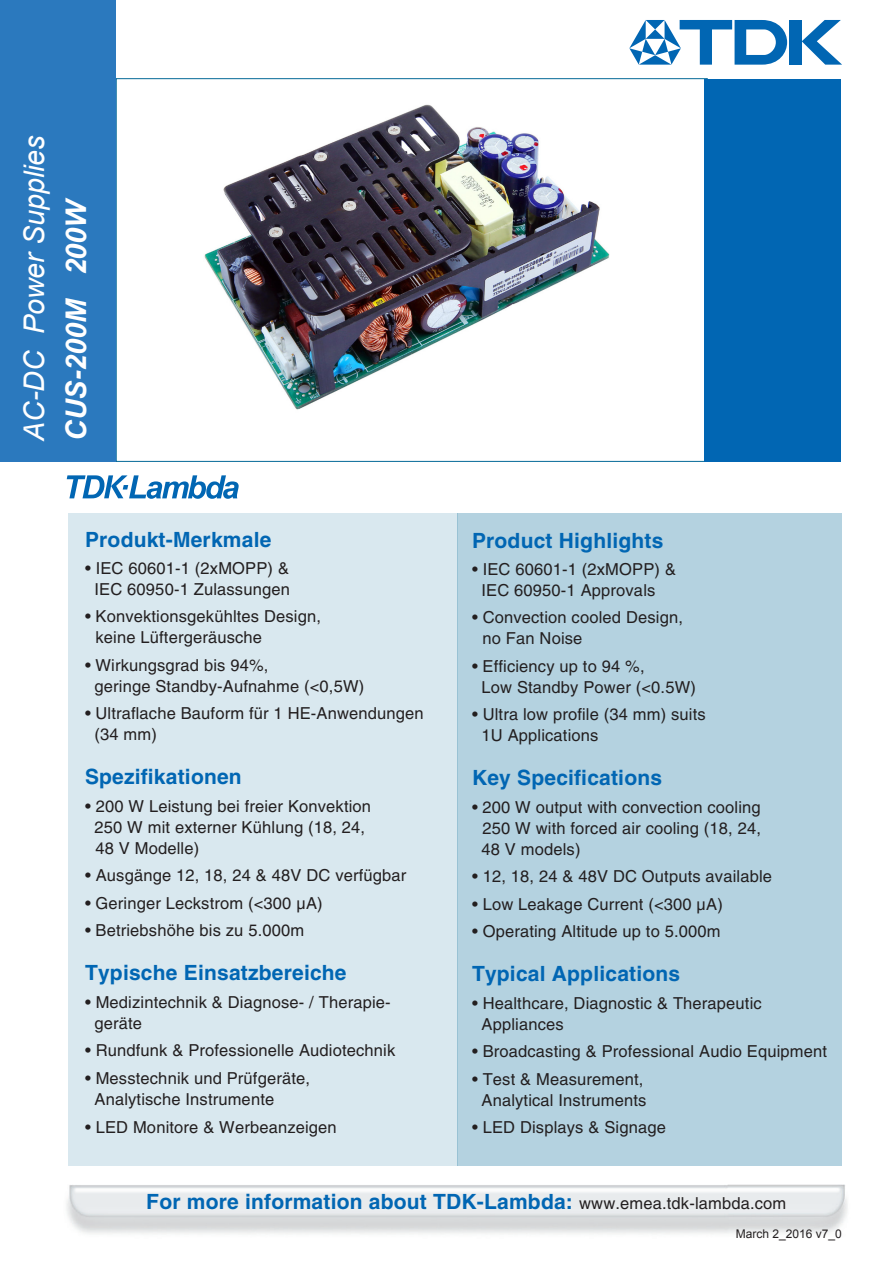
<style>
.page{position:relative;width:893px;height:1263px;background:#fff}
.page>*{position:absolute;margin:0;border:0;box-sizing:border-box;transform-origin:0 0}
.t1{font:italic 28.5px "Arial";color:#fff}
.t2{font:italic 700 28.5px "Arial";color:#fff}
.copy{font:700 21px "Helvetica LT Std";letter-spacing:.01em;color:#0166b3}
.t3{font:16.5px/21px "Helvetica LT Std";letter-spacing:.01em;color:#231f20}
.t4{font:12px "Arial";color:#231f20}
.s1{font-weight:400;font-size:16.5px;color:#231f20}
</style>
<div class="page">
<div style="left:68px;top:513px;width:389px;height:652px;background:#d9e8ef"></div>
<div style="left:457px;top:513px;width:385px;height:652px;background:#b4d2e0"></div>
<svg style="left:67px;top:475px;width:172px;height:24px"></svg>
<div style="left:789px;top:20px;width:12px;height:45px;background:#0166b3"></div>
<svg style="left:802px;top:20px;width:40px;height:45px"></svg>
<svg style="left:629px;top:20px;width:158px;height:45px"></svg>
<img style="left:204px;top:104px;width:406px;height:306px">
<div style="left:704px;top:79px;width:136px;height:382px;background:#0166b3"></div>
<div style="left:0;top:0;width:116px;height:461px;background:#2b79be"></div>
<p class="t1" style="left:16px;top:441px;width:307px;rotate:-90deg">AC-DC Power Supplies</p>
<p class="t2" style="left:57px;top:441px;width:245px;rotate:-90deg">CUS-200M 200W</p>
<p class="copy" style="left:85px;top:526px;width:188px">Produkt-Merkmale</p>
<p class="t3" style="left:85px;top:557px;width:206px;text-align:center">• IEC 60601-1 (2xMOPP) &amp;<br>IEC 60950-1 Zulassungen</p>
<p class="t3" style="left:85px;top:606px;width:237px">• Konvektionsgekühltes Design,</p>
<p class="t3" style="left:96px;top:627px;width:168px">keine Lüftergeräusche</p>
<p class="t3" style="left:95px;top:654px;width:271px;text-indent:-10px">• Wirkungsgrad bis 94%,<br>geringe Standby-Aufnahme (&lt;0,5W)</p>
<p class="t3" style="left:95px;top:703px;width:331px;text-indent:-10px">• Ultraflache Bauform für 1 HE-Anwendungen (34 mm)</p>
<p class="copy" style="left:85px;top:764px;width:158px">Spezifikationen</p>
<p class="t3" style="left:95px;top:795px;width:278px;text-indent:-10px">• 200 W Leistung bei freier Konvektion<br>250 W mit externer Kühlung (18, 24,<br>48 V Modelle)</p>
<p class="t3" style="left:85px;top:865px;width:323px">• Ausgänge 12, 18, 24 &amp; 48V DC verfügbar</p>
<p class="t3" style="left:85px;top:892px;width:239px">• Geringer Leckstrom (&lt;300 µA)</p>
<p class="t3" style="left:85px;top:920px;width:221px">• Betriebshöhe bis zu 5.000m</p>
<p class="copy" style="left:85px;top:960px;width:263px">Typische Einsatzbereiche</p>
<p class="t3" style="left:95px;top:991px;width:298px;text-indent:-10px">• Medizintechnik &amp; Diagnose- / Therapie&shy;geräte</p>
<p class="t3" style="left:85px;top:1040px;width:312px">• Rundfunk &amp; Professionelle Audiotechnik</p>
<p class="t3" style="left:95px;top:1067px;width:217px;text-indent:-10px">• Messtechnik und Prüfgeräte,<br>Analytische Instrumente</p>
<p class="t3" style="left:85px;top:1117px;width:253px">• LED Monitore &amp; Werbeanzeigen</p>
<p class="copy" style="left:472px;top:527px;width:193px">Product Highlights</p>
<p class="t3" style="left:481px;top:559px;width:196px;text-indent:-10px">• IEC 60601-1 (2xMOPP) &amp;<br>IEC 60950-1 Approvals</p>
<p class="t3" style="left:472px;top:607px;width:212px">• Convection cooled Design,</p>
<p class="t3" style="left:482px;top:628px;width:101px">no Fan Noise</p>
<p class="t3" style="left:481px;top:655px;width:216px;text-indent:-10px">• Efficiency up to 94 %,<br>Low Standby Power (&lt;0.5W)</p>
<p class="t3" style="left:481px;top:704px;width:226px;text-indent:-10px">• Ultra low profile (34 mm) suits<br>1U Applications</p>
<p class="copy" style="left:472px;top:765px;width:192px">Key Specifications</p>
<p class="t3" style="left:481px;top:796px;width:281px;text-align:justify;text-indent:-10px">• 200 W output with convection cooling 250 W with forced air cooling (18, 24, 48 V models)</p>
<p class="t3" style="left:472px;top:866px;width:302px">• 12, 18, 24 &amp; 48V DC Outputs available</p>
<p class="t3" style="left:472px;top:893px;width:252px">• Low Leakage Current (&lt;300 µA)</p>
<p class="t3" style="left:472px;top:921px;width:250px">• Operating Altitude up to 5.000m</p>
<p class="copy" style="left:472px;top:961px;width:210px">Typical Applications</p>
<p class="t3" style="left:481px;top:992px;width:282px;text-indent:-10px">• Healthcare, Diagnostic &amp; Therapeutic<br>Appliances</p>
<p class="t3" style="left:472px;top:1041px;width:357px">• Broadcasting &amp; Professional Audio Equipment</p>
<p class="t3" style="left:472px;top:1068px;width:176px;text-align:center">• Test &amp; Measurement,<br>Analytical Instruments</p>
<p class="t3" style="left:472px;top:1116px;width:195px">• LED Displays &amp; Signage</p>
<p class="copy" style="left:146px;top:1188px;width:642px">For more information about TDK-Lambda: <span class="s1">www.emea.tdk-lambda.com</span></p>
<p class="t4" style="left:736px;top:1226px;width:108px">March 2_2016 v7_0</p>
</div>
